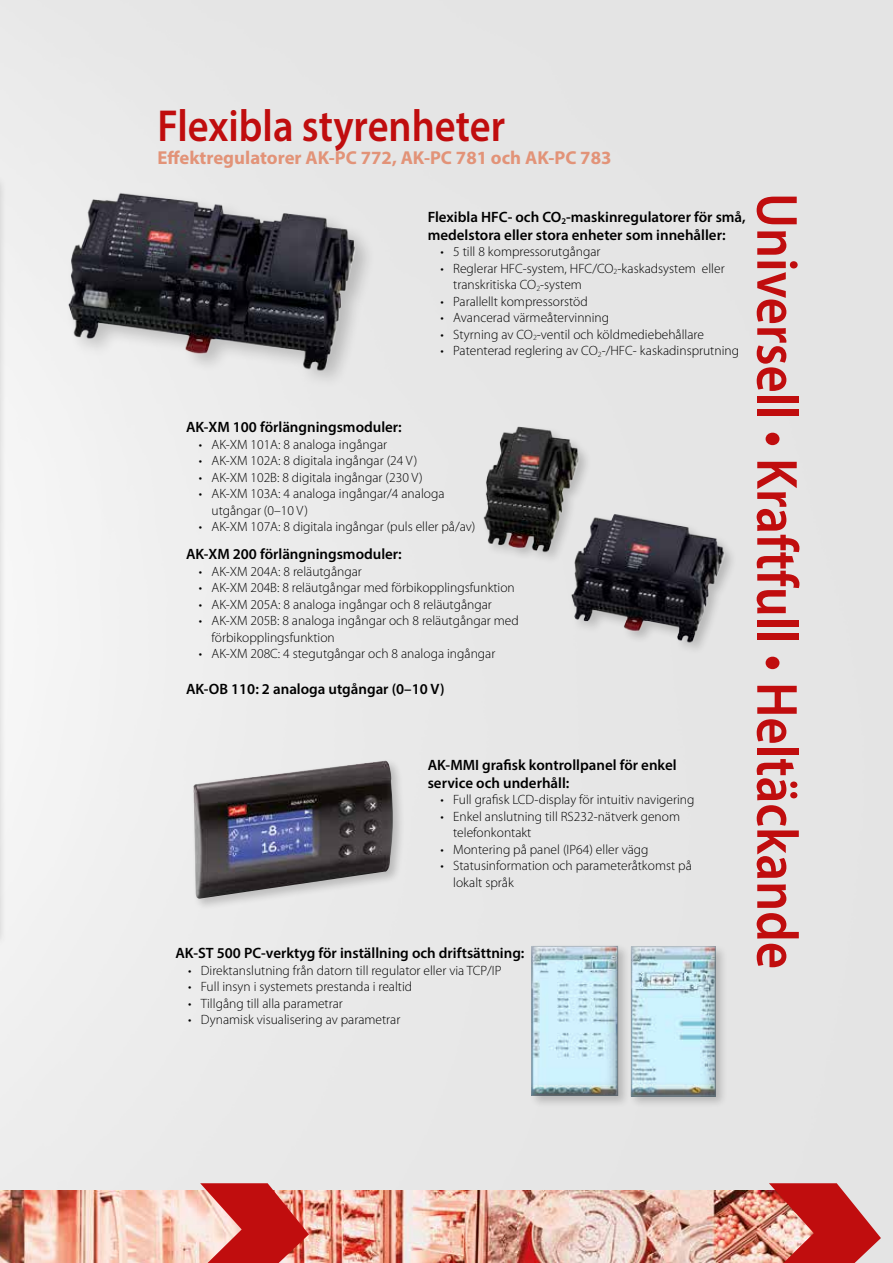
<style>
.page{position:relative;width:893px;height:1263px;background:#fff}
.page>*{position:absolute;margin:0;border:0;box-sizing:border-box;transform-origin:0 0}
.t1{font:600 58.5px "Myriad Pro";color:#c00d0e;scale:.9 1}
.t2{font:600 45px "Myriad Pro";color:#c00d0e;scale:.9 1}
.t3{font:700 18.75px "Myriad Pro";color:#e29378}
.t4{font:600 15px/18px "Myriad Pro";color:#000}
.t5{font:300 13.5px/16.5px "Myriad Pro";color:#000}
</style>
<div class="page">
<img style="left:0;top:0;width:893px;height:1263px">
<div style="left:529px;top:943px;width:102px;height:165px;background:#000;opacity:.2"></div>
<div style="left:531px;top:946px;width:87px;height:150px;background:#000;opacity:.4"></div>
<div style="left:628px;top:944px;width:100px;height:165px;background:#000;opacity:.2"></div>
<div style="left:630px;top:946px;width:86px;height:150px;background:#000;opacity:.4"></div>
<div style="left:191px;top:758px;width:214px;height:152px;background:#000;opacity:.2"></div>
<img style="left:193px;top:760px;width:200px;height:139px">
<img style="left:0;top:1191px;width:769px;height:72px">
<svg style="left:769px;top:1183px;width:112px;height:80px;background:#cd5653"></svg>
<svg style="left:200px;top:1183px;width:109px;height:80px;background:#d2534f"></svg>
<div style="left:0;top:173px;width:8px;height:775px;background:#f0f0f0"></div>
<div style="left:65px;top:189px;width:311px;height:201px;background:#ebebeb"></div>
<img style="left:32px;top:188px;width:334px;height:185px">
<img style="left:454px;top:402px;width:165px;height:182px">
<img style="left:522px;top:486px;width:248px;height:173px">
<h2 class="t2" style="left:158px;top:97px;width:388px">Flexibla styrenheter</h2>
<h3 class="t3" style="left:158px;top:146px;width:455px">Effektregulatorer AK-PC 772, AK-PC 781 och AK-PC 783</h3>
<p class="t4" style="left:428px;top:207px;width:320px">Flexibla HFC- och CO<sub>2</sub>-maskinregulatorer för små, medelstora eller stora enheter som innehåller:</p>
<p class="t5" style="left:440px;top:244px;width:162px">• 5 till 8 kompressorutgångar</p>
<p class="t5" style="left:453px;top:260px;width:273px;text-indent:-13px">• Reglerar HFC-system, HFC/CO<sub>2</sub>-kaskadsystem eller transkritiska CO<sub>2</sub>-system</p>
<p class="t5" style="left:440px;top:293px;width:149px">• Parallellt kompressorstöd</p>
<p class="t5" style="left:440px;top:310px;width:170px">• Avancerad värmeåtervinning</p>
<p class="t5" style="left:440px;top:326px;width:265px">• Styrning av CO<sub>2</sub>-ventil och köldmediebehållare</p>
<p class="t5" style="left:440px;top:343px;width:300px">• Patenterad reglering av CO<sub>2</sub>-/HFC- kaskadinsprutning</p>
<p class="t4" style="left:186px;top:418px;width:217px">AK-XM 100 förlängningsmoduler:</p>
<p class="t5" style="left:199px;top:436px;width:190px">• AK-XM 101A: 8 analoga ingångar</p>
<p class="t5" style="left:199px;top:453px;width:220px">• AK-XM 102A: 8 digitala ingångar (24 V)</p>
<p class="t5" style="left:199px;top:469px;width:226px">• AK-XM 102B: 8 digitala ingångar (230 V)</p>
<p class="t5" style="left:212px;top:486px;width:234px;text-indent:-13px">• AK-XM 103A: 4 analoga ingångar/4 analoga utgångar (0–10 V)</p>
<p class="t5" style="left:199px;top:519px;width:278px">• AK-XM 107A: 8 digitala ingångar (puls eller på/av)</p>
<p class="t4" style="left:186px;top:545px;width:217px">AK-XM 200 förlängningsmoduler:</p>
<p class="t5" style="left:199px;top:563px;width:165px">• AK-XM 204A: 8 reläutgångar</p>
<p class="t5" style="left:199px;top:580px;width:317px">• AK-XM 204B: 8 reläutgångar med förbikopplingsfunktion</p>
<p class="t5" style="left:199px;top:596px;width:295px">• AK-XM 205A: 8 analoga ingångar och 8 reläutgångar</p>
<p class="t5" style="left:212px;top:613px;width:309px;text-indent:-13px">• AK-XM 205B: 8 analoga ingångar och 8 reläutgångar med förbikopplingsfunktion</p>
<p class="t5" style="left:199px;top:646px;width:298px">• AK-XM 208C: 4 stegutgångar och 8 analoga ingångar</p>
<p class="t4" style="left:186px;top:680px;width:260px">AK-OB 110: 2 analoga utgångar (0–10 V)</p>
<p class="t4" style="left:428px;top:755px;width:251px">AK-MMI grafisk kontrollpanel för enkel service och underhåll:</p>
<p class="t5" style="left:440px;top:791px;width:256px">• Full grafisk LCD-display för intuitiv navigering</p>
<p class="t5" style="left:453px;top:808px;width:228px;text-indent:-13px">• Enkel anslutning till RS232-nätverk genom telefonkontakt</p>
<p class="t5" style="left:440px;top:841px;width:210px">• Montering på panel (IP64) eller vägg</p>
<p class="t5" style="left:453px;top:857px;width:240px;text-indent:-13px">• Statusinformation och parameteråtkomst på lokalt språk</p>
<p class="t4" style="left:175px;top:944px;width:351px">AK-ST 500 PC-verktyg för inställning och driftsättning:</p>
<p class="t5" style="left:188px;top:962px;width:315px">• Direktanslutning från datorn till regulator eller via TCP/IP</p>
<p class="t5" style="left:188px;top:979px;width:226px">• Full insyn i systemets prestanda i realtid</p>
<p class="t5" style="left:188px;top:995px;width:156px">• Tillgång till alla parametrar</p>
<p class="t5" style="left:188px;top:1012px;width:214px">• Dynamisk visualisering av parametrar</p>
<h1 class="t1" style="left:814px;top:193px;width:864px;rotate:90deg">Universell • Kraftfull • Heltäckande</h1>
</div>
